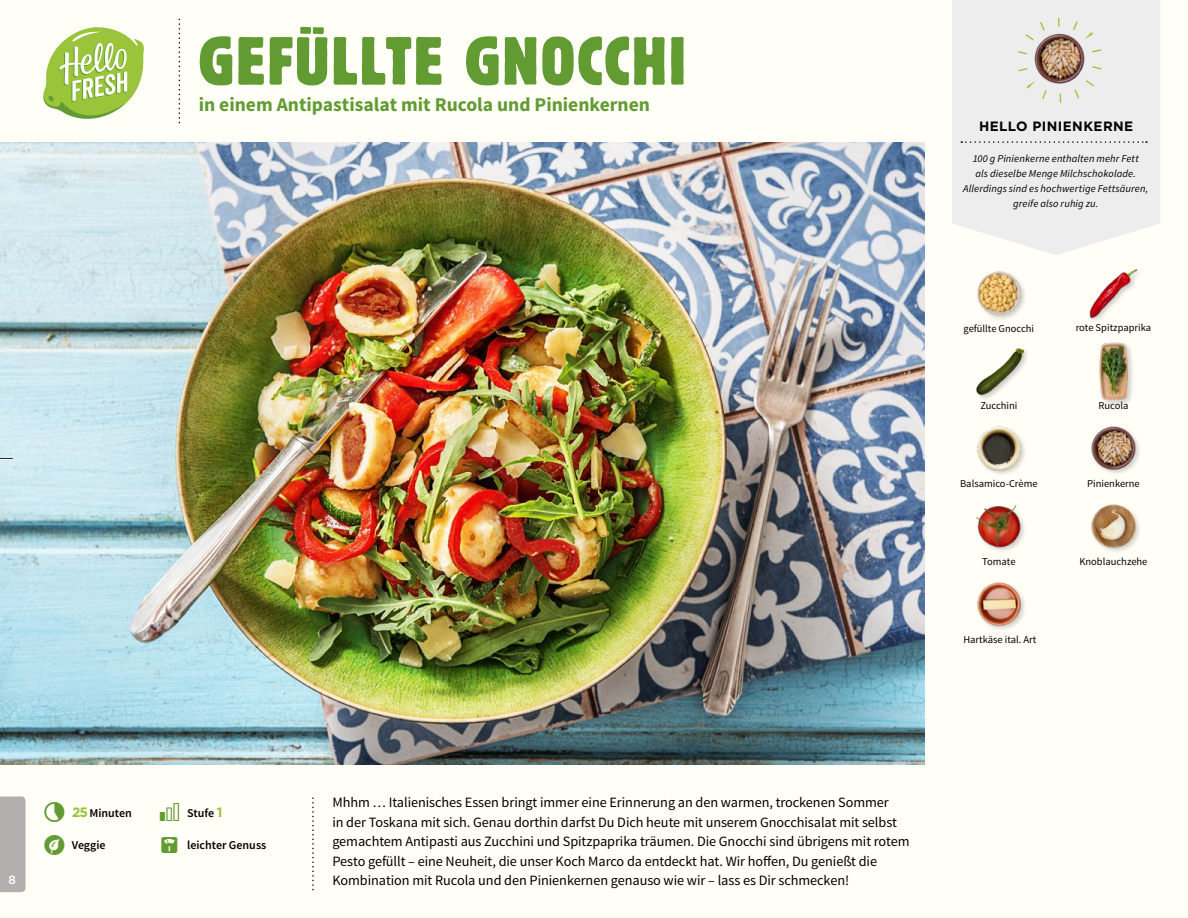
<style>
.page{position:relative;width:1188px;height:918px;background:#fffef7}
.page>*{position:absolute;margin:0;border:0;box-sizing:border-box;transform-origin:0 0}
.t1{font:condensed 67.5px "Block Berthold BQ";letter-spacing:.025em;color:#619b31}
.t2{font:700 19.5px "Source Sans Pro";color:#619b31}
.t3{font:14.25px/19.5px "Source Sans Pro";letter-spacing:-.005em;color:#000}
.t4{font:700 13.5px "Gotham";letter-spacing:.03em;color:#000}
.t5{font:600 12px "Source Sans Pro";color:#000}
.t6{font:500 12px "Gotham";color:#fffef7}
.t7{font:italic 10.5px/14.7px "Source Sans Pro";letter-spacing:.015em;color:#000;text-align:center}
.t8{font:10.5px "Source Sans Pro";color:#000}
.s1{font-family:"Gotham";font-weight:700;font-size:13.5px;color:#9ac43a}
</style>
<div class="page">
<img style="left:977px;top:582px;width:48px;height:48px">
<img style="left:976px;top:504px;width:48px;height:47px">
<img style="left:1091px;top:504px;width:49px;height:48px">
<img style="left:1091px;top:426px;width:49px;height:48px">
<img style="left:977px;top:426px;width:48px;height:48px">
<div style="left:975px;top:347px;width:56px;height:55px;background:#000;opacity:.2"></div>
<img style="left:975px;top:347px;width:49px;height:49px">
<div style="left:1098px;top:341px;width:37px;height:65px;background:#000;opacity:.2"></div>
<img style="left:1098px;top:342px;width:37px;height:57px">
<img style="left:1089px;top:269px;width:49px;height:49px">
<img style="left:977px;top:271px;width:48px;height:48px">
<svg style="left:43px;top:27px;width:101px;height:92px"></svg>
<svg style="left:952px;top:0;width:208px;height:255px;fill:#ededed"></svg>
<svg style="left:961px;top:141px;width:186px;height:2px"></svg>
<img style="left:1027px;top:25px;width:66px;height:66px">
<div style="left:1017px;top:18px;width:85px;height:85px;border:9px dashed #9ac43a;border-radius:50%"></div>
<div style="left:0;top:796px;width:26px;height:96px;background:#b3afaf"></div>
<img style="left:0;top:142px;width:925px;height:623px">
<svg style="left:0;top:458px;width:13px;height:2px"></svg>
<h1 class="t1" style="left:199px;top:22px;width:488px">GEFÜLLTE GNOCCHI</h1>
<h2 class="t2" style="left:199px;top:92px;width:453px">in einem Antipastisalat mit Rucola und Pinienkernen</h2>
<p class="t4" style="left:979px;top:117px;width:156px">HELLO PINIENKERNE</p>
<p class="t7" style="left:963px;top:152px;width:187px">100 g Pinienkerne enthalten mehr Fett<br>als dieselbe Menge Milchschokolade.<br>Allerdings sind es hochwertige Fettsäuren, greife also ruhig zu.</p>
<p class="t8" style="left:964px;top:322px;width:72px">gefüllte Gnocchi</p>
<p class="t8" style="left:1076px;top:321px;width:77px">rote Spitzpaprika</p>
<p class="t8" style="left:980px;top:399px;width:39px">Zucchini</p>
<p class="t8" style="left:1098px;top:399px;width:32px">Rucola</p>
<p class="t8" style="left:960px;top:477px;width:79px">Balsamico-Crème</p>
<p class="t8" style="left:1087px;top:477px;width:54px">Pinienkerne</p>
<p class="t8" style="left:982px;top:555px;width:35px">Tomate</p>
<p class="t8" style="left:1079px;top:555px;width:70px">Knoblauchzehe</p>
<p class="t8" style="left:963px;top:633px;width:75px">Hartkäse ital. Art</p>
<p class="t6" style="left:9px;top:872px;width:9px">8</p>
<p class="t6" style="left:9px;top:872px;width:6px">1</p>
<p class="t5" style="left:72px;top:805px;width:61px"><span class="s1">25</span> Minuten</p>
<p class="t5" style="left:187px;top:805px;width:37px">Stufe <span class="s1">1</span></p>
<p class="t3" style="left:332px;top:793px;width:579px">Mhhm … Italienisches Essen bringt immer eine Erinnerung an den warmen, trockenen Sommer<br>in der Toskana mit sich. Genau dorthin darfst Du Dich heute mit unserem Gnocchisalat mit selbst gemachtem Antipasti aus Zucchini und Spitzpaprika träumen. Die Gnocchi sind übrigens mit rotem Pesto gefüllt – eine Neuheit, die unser Koch Marco da entdeckt hat. Wir hoffen, Du genießt die Kombination mit Rucola und den Pinienkernen genauso wie wir – lass es Dir schmecken!</p>
<p class="t5" style="left:72px;top:838px;width:35px">Veggie</p>
<p class="t5" style="left:187px;top:838px;width:81px">leichter Genuss</p>
</div>
